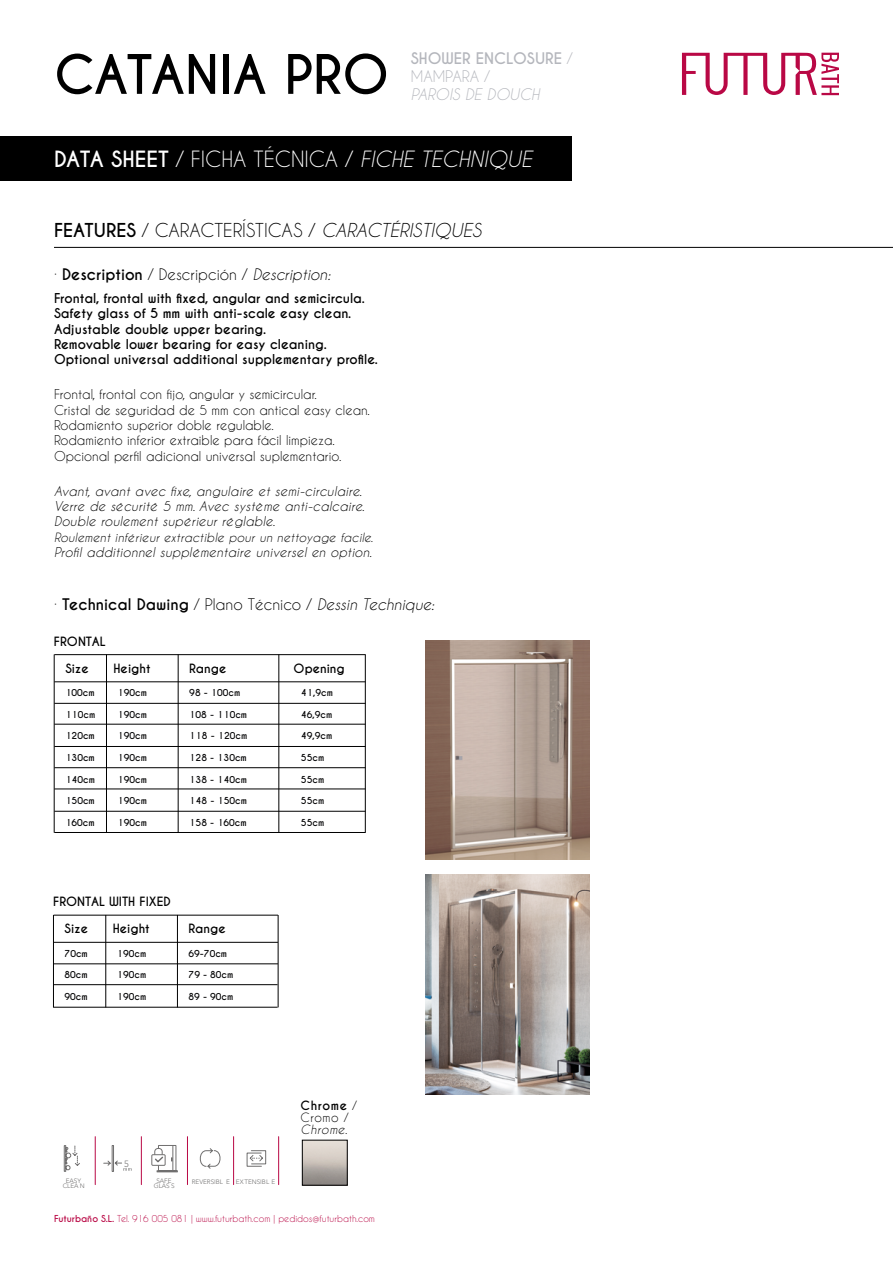
<style>
.page{position:relative;width:893px;height:1263px;background:#fff}
.page>*{position:absolute;margin:0;border:0;box-sizing:border-box;transform-origin:0 0}
.t1{font:700 51px "Caviar Dreams";color:#000}
.t2{font:21px "Caviar Dreams";color:#fff}
.t3{font:18px "Caviar Dreams";color:#000}
.t4{font:italic 15px "Caviar Dreams";color:#000}
.t5{font:15px "Caviar Dreams";color:#000}
.t6{font:700 15px/18px "Caviar Dreams";color:#b4b6bc}
.t7{font:italic 15px "Caviar Dreams";color:#b4b6bc}
.t8{font:12.75px/15.3px "Caviar Dreams";color:#000}
.t9{font:700 12.75px/15.3px "Caviar Dreams";color:#000}
.t10{font:italic 12.75px/15.3px "Caviar Dreams";letter-spacing:.02em;color:#000}
.t11{font:700 12px "Caviar Dreams";color:#000}
.t12{font:italic 12px "Caviar Dreams";letter-spacing:.02em;color:#000}
.t13{font:12px/12px "Caviar Dreams";letter-spacing:.05em;color:#000}
.t14{font:700 9px "Caviar Dreams";color:#020203}
.t15{font:9px "Caviar Dreams";color:#b90845}
.t16{font:300 9px "Avenir LT Std";color:#706f6f}
.t17{font:300 6.45px/5.7px "Avenir LT Std";color:#706f6f;text-align:center}
.s1{font-weight:400}
.s2{font-weight:700}
.s3{font-style:italic}
.s4{font-style:normal}
.s5{font-weight:700;font-style:normal}
</style>
<div class="page">
<div style="left:0;top:136px;width:571px;height:44px;background:#000"></div>
<svg style="left:682px;top:53px;width:157px;height:42px"></svg>
<hr style="left:54px;top:247px;width:839px;height:1px;background:#000">
<hr style="left:106px;top:654px;width:1px;height:179px;background:#000">
<hr style="left:106px;top:915px;width:1px;height:92px;background:#000">
<hr style="left:178px;top:654px;width:1px;height:179px;background:#000">
<hr style="left:177px;top:915px;width:1px;height:92px;background:#000">
<hr style="left:279px;top:654px;width:1px;height:179px;background:#000">
<hr style="left:278px;top:915px;width:1px;height:92px;background:#000">
<hr style="left:365px;top:654px;width:1px;height:179px;background:#000">
<hr style="left:54px;top:654px;width:1px;height:179px;background:#000">
<hr style="left:53px;top:915px;width:1px;height:92px;background:#000">
<hr style="left:54px;top:703px;width:311px;height:1px;background:#000">
<hr style="left:54px;top:963px;width:224px;height:1px;background:#000">
<hr style="left:54px;top:681px;width:311px;height:1px;background:#000">
<hr style="left:54px;top:942px;width:224px;height:1px;background:#000">
<hr style="left:54px;top:654px;width:311px;height:1px;background:#000">
<hr style="left:54px;top:915px;width:224px;height:1px;background:#000">
<hr style="left:54px;top:724px;width:311px;height:1px;background:#000">
<hr style="left:54px;top:789px;width:311px;height:1px;background:#000">
<hr style="left:53px;top:984px;width:225px;height:1px;background:#000">
<hr style="left:53px;top:1007px;width:225px;height:1px;background:#000">
<hr style="left:54px;top:746px;width:311px;height:1px;background:#000">
<hr style="left:54px;top:811px;width:311px;height:1px;background:#000">
<hr style="left:54px;top:767px;width:311px;height:1px;background:#000">
<hr style="left:54px;top:832px;width:311px;height:1px;background:#000">
<svg style="left:64px;top:1145px;width:16px;height:27px"></svg>
<div style="left:151px;top:1154px;width:14px;height:12px;border:1px solid #706f6f"></div>
<svg style="left:154px;top:1145px;width:24px;height:27px"></svg>
<svg style="left:103px;top:1145px;width:29px;height:27px"></svg>
<svg style="left:199px;top:1147px;width:68px;height:22px"></svg>
<hr style="left:278px;top:1137px;width:1px;height:47px;background:#b90845">
<hr style="left:233px;top:1137px;width:1px;height:47px;background:#b90845">
<hr style="left:187px;top:1137px;width:1px;height:47px;background:#b90845">
<hr style="left:141px;top:1137px;width:1px;height:47px;background:#b90845">
<hr style="left:95px;top:1137px;width:1px;height:47px;background:#b90845">
<div style="left:302px;top:1140px;width:46px;height:45px;border:1px solid #000"></div>
<img style="left:425px;top:875px;width:164px;height:219px">
<img style="left:425px;top:640px;width:164px;height:219px">
<h1 class="t1" style="left:54px;top:44px;width:337px">CATANIA PRO</h1>
<h3 class="t6" style="left:411px;top:50px;width:163px">SHOWER ENCLOSURE <span class="s1">/<br>MAMPARA /</span></h3>
<h3 class="t7" style="left:411px;top:86px;width:130px">PAROIS DE DOUCH</h3>
<h2 class="t2" style="left:54px;top:146px;width:480px"><span class="s2">DATA SHEET</span> / FICHA TÉCNICA / <span class="s3">FICHE TECHNIQUE</span></h2>
<h3 class="t3" style="left:54px;top:219px;width:429px"><span class="s2">FEATURES</span> / CARACTERÍSTICAS / <span class="s3">CARACTÉRISTIQUES</span></h3>
<h3 class="t5" style="left:54px;top:265px;width:278px">· <span class="s2">Description</span> / Descripción / <span class="s3">Description:</span></h3>
<p class="t9" style="left:54px;top:291px;width:325px">Frontal, frontal with fixed, angular and semicircula.<br>Safety glass of 5 mm with anti-scale easy clean.<br>Adjustable double upper bearing.<br>Removable lower bearing for easy cleaning.<br>Optional universal additional supplementary profile.</p>
<p class="t8" style="left:54px;top:387px;width:317px">Frontal, frontal con fijo, angular y semicircular.<br>Cristal de seguridad de 5 mm con antical easy clean.<br>Rodamiento superior doble regulable.<br>Rodamiento inferior extraible para fácil limpieza.<br>Opcional perfil adicional universal suplementario.</p>
<h3 class="t10" style="left:54px;top:483px;width:312px">Avant, avant avec fixe, angulaire et semi-circulaire.<br>Verre de sécurité 5 mm. Avec système anti-calcaire.<br>Double roulement supérieur réglable.</h3>
<h3 class="t12" style="left:54px;top:530px;width:321px">Roulement inférieur extractible pour un nettoyage facile.</h3>
<h3 class="t10" style="left:54px;top:544px;width:319px">Profil additionnel supplémentaire universel en option.</h3>
<h3 class="t4" style="left:54px;top:596px;width:382px"><span class="s4">·</span> <span class="s5">Technical Dawing</span> <span class="s4">/ Plano Técnico /</span> Dessin Technique:</h3>
<h3 class="t11" style="left:54px;top:634px;width:53px">FRONTAL</h3>
<h3 class="t11" style="left:65px;top:661px;width:25px">Size</h3>
<h3 class="t11" style="left:114px;top:661px;width:38px">Height</h3>
<h3 class="t11" style="left:189px;top:661px;width:39px">Range</h3>
<h3 class="t11" style="left:294px;top:661px;width:53px">Opening</h3>
<p class="t14" style="left:65px;top:687px;width:31px">100cm</p>
<p class="t14" style="left:65px;top:709px;width:31px">110cm</p>
<p class="t14" style="left:65px;top:730px;width:31px">120cm</p>
<p class="t14" style="left:65px;top:752px;width:31px">130cm</p>
<p class="t14" style="left:65px;top:774px;width:31px">140cm</p>
<p class="t14" style="left:65px;top:795px;width:31px">150cm</p>
<p class="t14" style="left:65px;top:817px;width:31px">160cm</p>
<p class="t14" style="left:118px;top:687px;width:31px">190cm</p>
<p class="t14" style="left:118px;top:709px;width:31px">190cm</p>
<p class="t14" style="left:118px;top:730px;width:31px">190cm</p>
<p class="t14" style="left:118px;top:752px;width:31px">190cm</p>
<p class="t14" style="left:118px;top:774px;width:31px">190cm</p>
<p class="t14" style="left:118px;top:795px;width:31px">190cm</p>
<p class="t14" style="left:118px;top:817px;width:31px">190cm</p>
<p class="t14" style="left:189px;top:687px;width:52px">98 - 100cm</p>
<p class="t14" style="left:189px;top:709px;width:59px">108 - 110cm</p>
<p class="t14" style="left:189px;top:730px;width:59px">118 - 120cm</p>
<p class="t14" style="left:189px;top:752px;width:59px">128 - 130cm</p>
<p class="t14" style="left:189px;top:774px;width:59px">138 - 140cm</p>
<p class="t14" style="left:189px;top:795px;width:59px">148 - 150cm</p>
<p class="t14" style="left:189px;top:817px;width:59px">158 - 160cm</p>
<p class="t14" style="left:301px;top:687px;width:34px">41,9cm</p>
<p class="t14" style="left:301px;top:709px;width:33px">46,9cm</p>
<p class="t14" style="left:301px;top:730px;width:33px">49,9cm</p>
<p class="t14" style="left:301px;top:752px;width:25px">55cm</p>
<p class="t14" style="left:301px;top:774px;width:25px">55cm</p>
<p class="t14" style="left:301px;top:795px;width:25px">55cm</p>
<p class="t14" style="left:301px;top:817px;width:25px">55cm</p>
<h3 class="t11" style="left:53px;top:894px;width:119px">FRONTAL WITH FIXED</h3>
<h3 class="t11" style="left:65px;top:922px;width:25px">Size</h3>
<h3 class="t11" style="left:113px;top:922px;width:38px">Height</h3>
<h3 class="t11" style="left:189px;top:922px;width:39px">Range</h3>
<p class="t14" style="left:65px;top:948px;width:25px">70cm</p>
<p class="t14" style="left:65px;top:969px;width:25px">80cm</p>
<p class="t14" style="left:65px;top:991px;width:25px">90cm</p>
<p class="t14" style="left:117px;top:948px;width:31px">190cm</p>
<p class="t14" style="left:117px;top:969px;width:31px">190cm</p>
<p class="t14" style="left:117px;top:991px;width:31px">190cm</p>
<p class="t14" style="left:189px;top:948px;width:40px">69-70cm</p>
<p class="t14" style="left:189px;top:969px;width:46px">79 - 80cm</p>
<p class="t14" style="left:189px;top:991px;width:46px">89 - 90cm</p>
<p class="t16" style="left:124px;top:1158px;width:6px">5</p>
<p class="t17" style="left:63px;top:1178px;width:24px">EASY<br>CLEA N</p>
<p class="t17" style="left:154px;top:1178px;width:22px">SAFE<br>GLAS S</p>
<p class="t17" style="left:192px;top:1179px;width:85px">REVERSIBL E EXTENSIBL E</p>
<h3 class="t13" style="left:300px;top:1099px;width:58px"><span class="s2">Chrome</span> /<br>Cromo /</h3>
<h3 class="t12" style="left:300px;top:1123px;width:48px">Chrome.</h3>
<p class="t15" style="left:54px;top:1213px;width:322px"><span class="s2">Futurbaño S.L.</span> Tel. 916 005 081 | www.futurbath.com | pedidos@futurbath.com</p>
</div>
